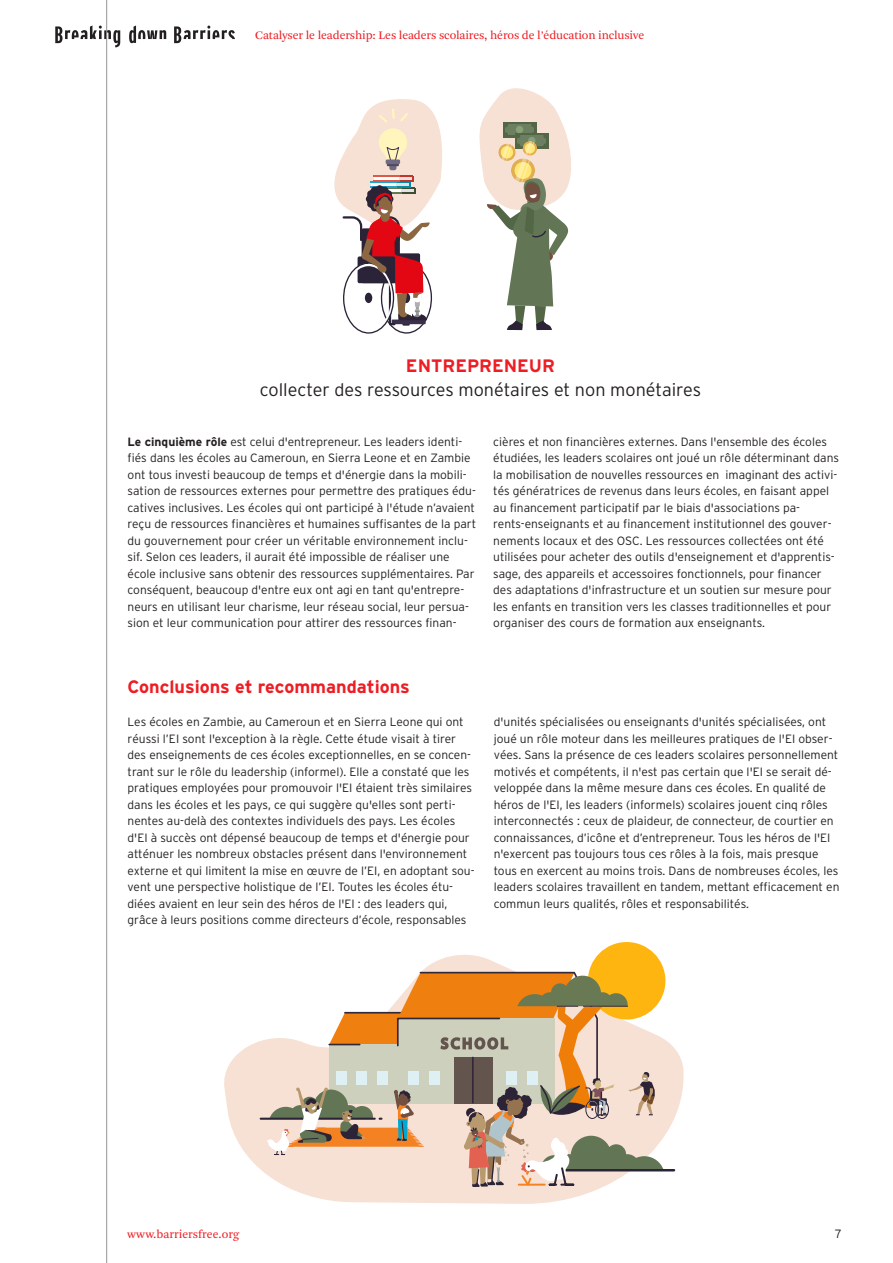
<style>
.page{position:relative;width:893px;height:1263px;background:#fff}
.page>*{position:absolute;margin:0;border:0;box-sizing:border-box;transform-origin:0 0}
.t1{font:300 18px "Interstate";color:#231f20}
.t2{font:700 18px "Interstate";color:#ee1d23}
.t3{font:300 12px/16.5px "Interstate";color:#231f20}
.t4{font:12px "Arnhem Pro Blond";letter-spacing:-.01em;color:#ee1d23}
.s1{font-weight:700}
</style>
<div class="page">
<svg style="left:334px;top:99px;width:108px;height:235px"></svg>
<svg style="left:479px;top:88px;width:92px;height:242px"></svg>
<svg style="left:224px;top:949px;width:460px;height:255px"></svg>
<div style="left:588px;top:942px;width:77px;height:77px;background:#ffb510;border-radius:50%"></div>
<hr style="left:539px;top:1169px;width:135px;height:2px;background:#2b2337">
<hr style="left:261px;top:1118px;width:114px;height:2px;background:#2b2337">
<svg style="left:267px;top:971px;width:396px;height:216px"></svg>
<svg style="left:55px;top:26px;width:180px;height:21px"></svg>
<hr style="left:106px;top:0;width:1px;height:1263px;background:#939598">
<p class="t4" style="left:255px;top:27px;width:391px">Catalyser le leadership: Les leaders scolaires, héros de l’éducation inclusive</p>
<h1 class="t2" style="left:406px;top:356px;width:151px">ENTREPRENEUR</h1>
<h1 class="t1" style="left:260px;top:380px;width:443px">collecter des ressources monétaires et non monétaires</h1>
<p class="t3" style="left:128px;top:433px;width:350px"><span class="s1">Le cinquième rôle</span> est celui d'entrepreneur. Les leaders identi&shy;fiés dans les écoles au Cameroun, en Sierra Leone et en Zambie ont tous investi beaucoup de temps et d'énergie dans la mobili&shy;sation de ressources externes pour permettre des pratiques édu&shy;catives inclusives. Les écoles qui ont participé à l'étude n’avaient reçu de ressources financières et humaines suffisantes de la part du gouvernement pour créer un véritable environnement inclu&shy;sif. Selon ces leaders, il aurait été impossible de réaliser une école inclusive sans obtenir des ressources supplémentaires. Par conséquent, beaucoup d'entre eux ont agi en tant qu'entrepre&shy;neurs en utilisant leur charisme, leur réseau social, leur persua&shy;sion et leur communication pour attirer des ressources finan-</p>
<p class="t3" style="left:493px;top:433px;width:347px">cières et non financières externes. Dans l'ensemble des écoles étudiées, les leaders scolaires ont joué un rôle déterminant dans la mobilisation de nouvelles ressources en imaginant des activi&shy;tés génératrices de revenus dans leurs écoles, en faisant appel au financement participatif par le biais d'associations pa&shy;rents-enseignants et au financement institutionnel des gouver&shy;nements locaux et des OSC. Les ressources collectées ont été utilisées pour acheter des outils d'enseignement et d'apprentis&shy;sage, des appareils et accessoires fonctionnels, pour financer des adaptations d'infrastructure et un soutien sur mesure pour les enfants en transition vers les classes traditionnelles et pour organiser des cours de formation aux enseignants.</p>
<h1 class="t2" style="left:128px;top:677px;width:284px">Conclusions et recommandations</h1>
<p class="t3" style="left:128px;top:713px;width:349px">Les écoles en Zambie, au Cameroun et en Sierra Leone qui ont réussi l’EI sont l'exception à la règle. Cette étude visait à tirer des enseignements de ces écoles exceptionnelles, en se concen&shy;trant sur le rôle du leadership (informel). Elle a constaté que les pratiques employées pour promouvoir l'EI étaient très similaires dans les écoles et les pays, ce qui suggère qu'elles sont perti&shy;nentes au-delà des contextes individuels des pays. Les écoles d'EI à succès ont dépensé beaucoup de temps et d'énergie pour atténuer les nombreux obstacles présent dans l'environnement externe et qui limitent la mise en œuvre de l’EI, en adoptant sou&shy;vent une perspective holistique de l’EI. Toutes les écoles étu&shy;diées avaient en leur sein des héros de l'EI : des leaders qui, grâce à leurs positions comme directeurs d’école, responsables</p>
<p class="t3" style="left:494px;top:713px;width:347px">d'unités spécialisées ou enseignants d'unités spécialisées, ont joué un rôle moteur dans les meilleures pratiques de l'EI obser&shy;vées. Sans la présence de ces leaders scolaires personnellement motivés et compétents, il n'est pas certain que l'EI se serait dé&shy;veloppée dans la même mesure dans ces écoles. En qualité de héros de l'EI, les leaders (informels) scolaires jouent cinq rôles interconnectés : ceux de plaideur, de connecteur, de courtier en connaissances, d’icône et d’entrepreneur. Tous les héros de l'EI n'exercent pas toujours tous ces rôles à la fois, mais presque tous en exercent au moins trois. Dans de nombreuses écoles, les leaders scolaires travaillent en tandem, mettant efficacement en commun leurs qualités, rôles et responsabilités.</p>
<p class="t4" style="left:128px;top:1226px;width:113px">www.barriersfree.org</p>
<p class="t3" style="left:835px;top:1225px;width:8px">7</p>
</div>
